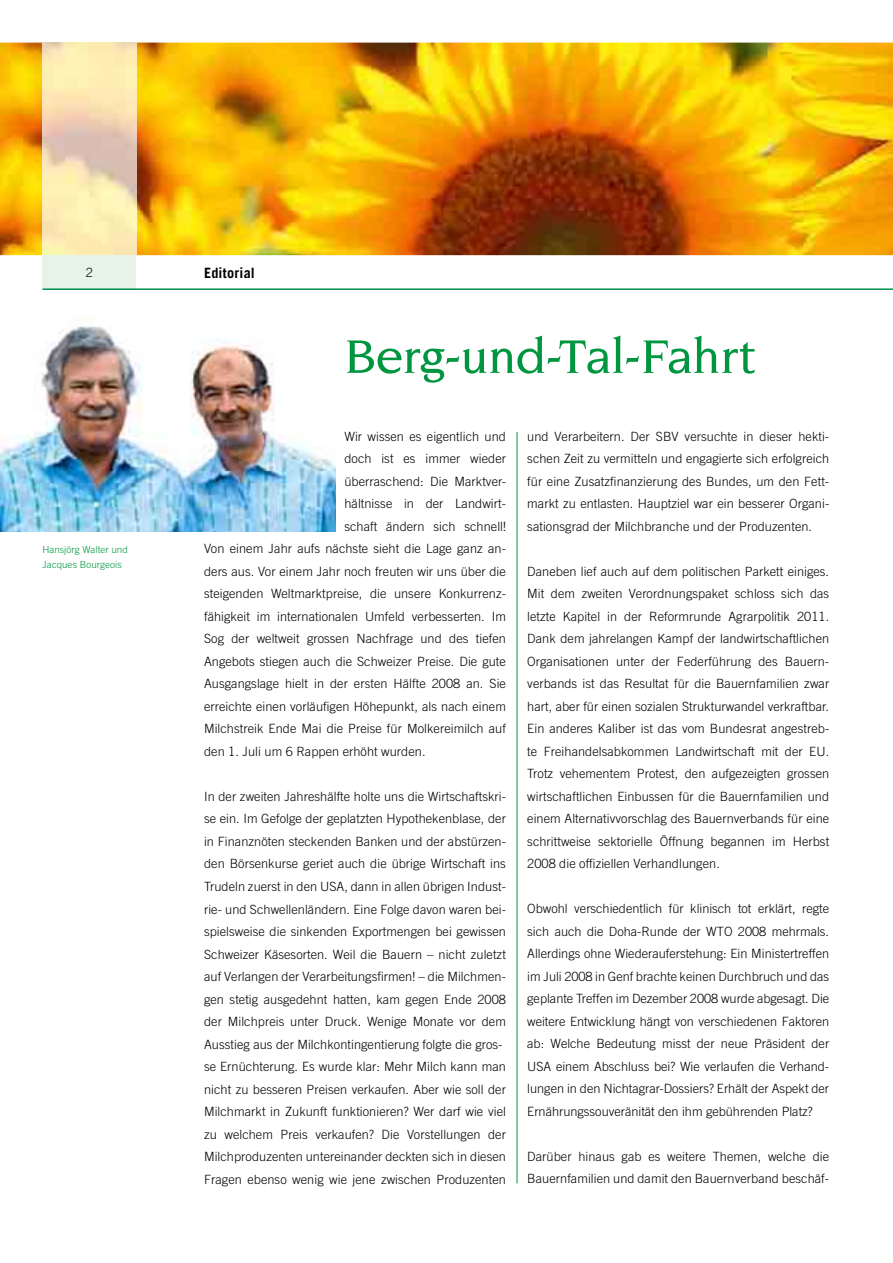
<style>
.page{position:relative;width:893px;height:1263px;background:#fff}
.page>*{position:absolute;margin:0;border:0;box-sizing:border-box;transform-origin:0 0}
.t1{font:500 51px "Novarese LT";letter-spacing:-.01em;color:#00963f}
.t2{font:700 14.25px "Trade Gothic LT Std";letter-spacing:.015em;color:#000}
.t3{font:300 12.75px/22.5px "Trade Gothic LT Std";letter-spacing:.005em;color:#000;text-align:justify}
.t4{font:300 9.75px/15px "Trade Gothic LT Std";letter-spacing:.01em;color:#00963f}
</style>
<div class="page">
<img style="left:0;top:43px;width:893px;height:212px">
<svg style="left:42px;top:42px;width:94px;height:1px"></svg>
<img style="left:42px;top:43px;width:94px;height:212px">
<div style="left:42px;top:255px;width:94px;height:34px;background:#e7f2e8"></div>
<hr style="left:42px;top:288px;width:851px;height:2px;background:#00914c">
<hr style="left:517px;top:432px;width:1px;height:751px;background:#00963f">
<img style="left:0;top:326px;width:336px;height:205px">
<p class="t3" style="left:86px;top:262px;width:9px">2</p>
<p class="t4" style="left:42px;top:543px;width:87px">Hansjörg Walter und<br>Jacques Bourgeois</p>
<p class="t2" style="left:204px;top:267px;width:52px">Editorial</p>
<h1 class="t1" style="left:344px;top:336px;width:413px">Berg-und-Tal-Fahrt</h1>
<p class="t3" style="left:344px;top:426px;width:163px">Wir wissen es eigentlich und</p>
<p class="t3" style="left:344px;top:449px;width:163px">doch ist es immer wieder</p>
<p class="t3" style="left:344px;top:471px;width:163px">überraschend: Die Marktver-</p>
<p class="t3" style="left:344px;top:494px;width:163px">hältnisse in der Landwirt-</p>
<p class="t3" style="left:344px;top:516px;width:163px">schaft ändern sich schnell!</p>
<p class="t3" style="left:204px;top:539px;width:303px">Von einem Jahr aufs nächste sieht die Lage ganz an-</p>
<p class="t3" style="left:204px;top:561px;width:303px">ders aus. Vor einem Jahr noch freuten wir uns über die</p>
<p class="t3" style="left:204px;top:584px;width:303px">steigenden Weltmarktpreise, die unsere Konkurrenz-</p>
<p class="t3" style="left:204px;top:606px;width:303px">fähigkeit im internationalen Umfeld verbesserten. Im</p>
<p class="t3" style="left:204px;top:629px;width:303px">Sog der weltweit grossen Nachfrage und des tiefen</p>
<p class="t3" style="left:204px;top:651px;width:303px">Angebots stiegen auch die Schweizer Preise. Die gute</p>
<p class="t3" style="left:204px;top:674px;width:303px">Ausgangslage hielt in der ersten Hälfte 2008 an. Sie</p>
<p class="t3" style="left:204px;top:696px;width:303px">erreichte einen vorläufigen Höhepunkt, als nach einem</p>
<p class="t3" style="left:204px;top:719px;width:303px">Milchstreik Ende Mai die Preise für Molkereimilch auf</p>
<p class="t3" style="left:204px;top:741px;width:223px">den 1. Juli um 6 Rappen erhöht wurden.</p>
<p class="t3" style="left:204px;top:786px;width:303px;text-align:left">In der zweiten Jahreshälfte holte uns die Wirtschaftskri&shy;se ein. Im Gefolge der geplatzten Hypothekenblase, der in Finanznöten steckenden Banken und der abstürzen&shy;den Börsenkurse geriet auch die übrige Wirtschaft ins Trudeln zuerst in den USA, dann in allen übrigen Indust&shy;rie- und Schwellenländern. Eine Folge davon waren bei&shy;spielsweise die sinkenden Exportmengen bei gewissen Schweizer Käsesorten. Weil die Bauern – nicht zuletzt auf Verlangen der Verarbeitungsfirmen! – die Milchmen&shy;gen stetig ausgedehnt hatten, kam gegen Ende 2008 der Milchpreis unter Druck. Wenige Monate vor dem Ausstieg aus der Milchkontingentierung folgte die gros&shy;se Ernüchterung. Es wurde klar: Mehr Milch kann man nicht zu besseren Preisen verkaufen. Aber wie soll der Milchmarkt in Zukunft funktionieren? Wer darf wie viel zu welchem Preis verkaufen? Die Vorstellungen der Milchproduzenten untereinander deckten sich in diesen Fragen ebenso wenig wie jene zwischen Produzenten</p>
<p class="t3" style="left:527px;top:426px;width:303px">und Verarbeitern. Der SBV versuchte in dieser hekti&shy;schen Zeit zu vermitteln und engagierte sich erfolgreich für eine Zusatzfinanzierung des Bundes, um den Fett&shy;markt zu entlasten. Hauptziel war ein besserer Organi&shy;sationsgrad der Milchbranche und der Produzenten.</p>
<p class="t3" style="left:527px;top:561px;width:303px">Daneben lief auch auf dem politischen Parkett einiges.<br>Mit dem zweiten Verordnungspaket schloss sich das letzte Kapitel in der Reformrunde Agrarpolitik 2011.<br>Dank dem jahrelangen Kampf der landwirtschaftlichen Organisationen unter der Federführung des Bauern&shy;verbands ist das Resultat für die Bauernfamilien zwar hart, aber für einen sozialen Strukturwandel verkraftbar.<br>Ein anderes Kaliber ist das vom Bundesrat angestreb&shy;te Freihandelsabkommen Landwirtschaft mit der EU.<br>Trotz vehementem Protest, den aufgezeigten grossen wirtschaftlichen Einbussen für die Bauernfamilien und einem Alternativvorschlag des Bauernverbands für eine schrittweise sektorielle Öffnung begannen im Herbst 2008 die offiziellen Verhandlungen.</p>
<p class="t3" style="left:527px;top:899px;width:303px">Obwohl verschiedentlich für klinisch tot erklärt, regte sich auch die Doha-Runde der WTO 2008 mehrmals.<br>Allerdings ohne Wiederauferstehung: Ein Ministertreffen im Juli 2008 in Genf brachte keinen Durchbruch und das geplante Treffen im Dezember 2008 wurde abgesagt. Die weitere Entwicklung hängt von verschiedenen Faktoren ab: Welche Bedeutung misst der neue Präsident der USA einem Abschluss bei? Wie verlaufen die Verhand&shy;lungen in den Nichtagrar-Dossiers? Erhält der Aspekt der Ernährungssouveränität den ihm gebührenden Platz?</p>
<p class="t3" style="left:527px;top:1146px;width:303px">Darüber hinaus gab es weitere Themen, welche die<br>Bauernfamilien und damit den Bauernverband beschäf-</p>
</div>
